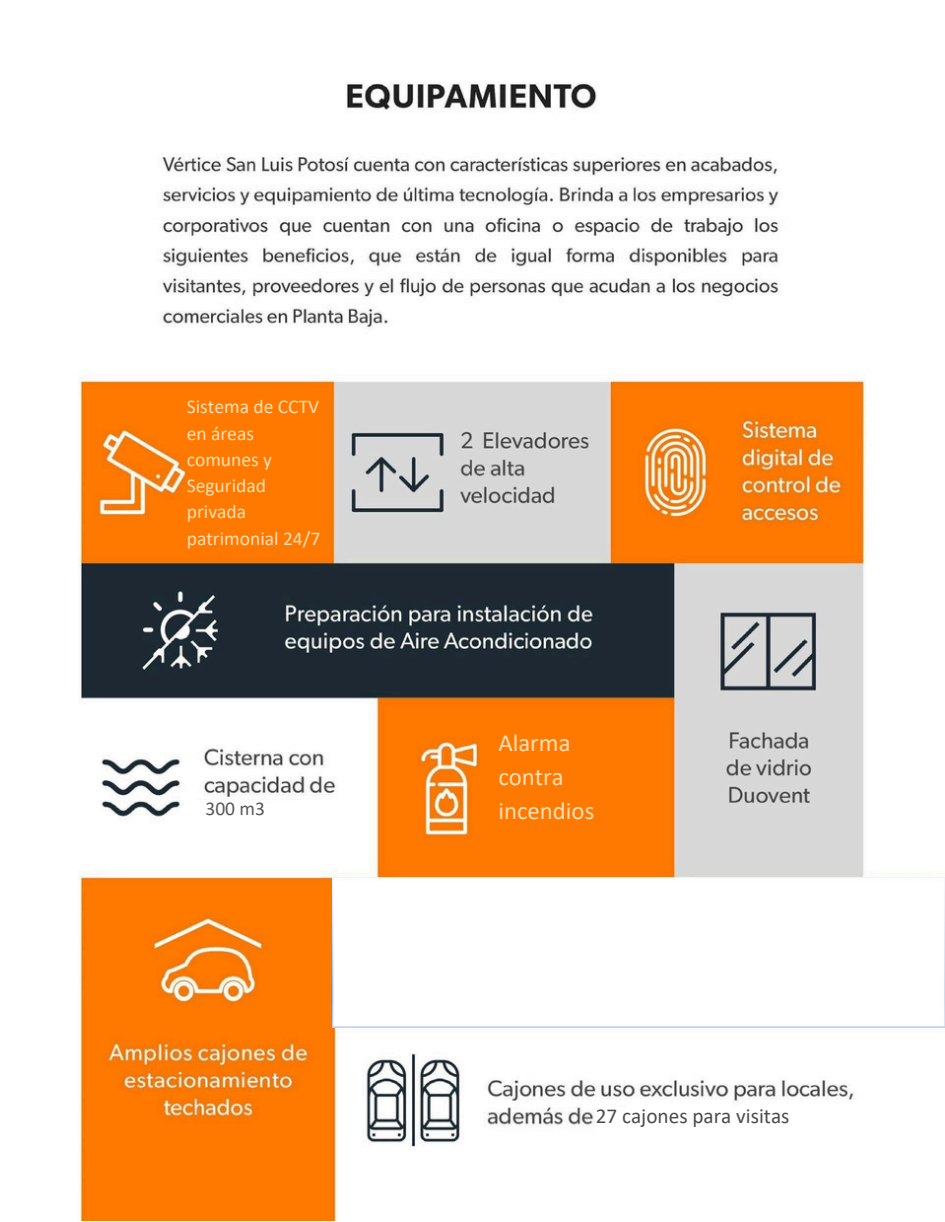
<style>
.page{position:relative;width:945px;height:1222px;background:#fff}
.page>*{position:absolute;margin:0;border:0;box-sizing:border-box;transform-origin:0 0}
.t1{font:24.85px/34.1px "Calibri";color:#ffe0b6}
.t2{font:21.35px "Calibri";color:#4b4b4b}
.t3{font:19.6px/26.2px "Calibri";color:#ffe0b6}
.t4{font:19.6px "Calibri";color:#585858}
</style>
<div class="page">
<img style="left:78px;top:83px;width:867px;height:1138px">
<img style="left:333px;top:877px;width:611px;height:150px">
<div style="left:191px;top:398px;width:133px;height:142px;background:#ff7900"></div>
<div style="left:498px;top:717px;width:155px;height:151px;background:#ff7800"></div>
<img style="left:196px;top:799px;width:104px;height:29px">
<div style="left:596px;top:1107px;width:349px;height:32px;background:#fff"></div>
<p class="t3" style="left:187px;top:395px;width:135px">Sistema de CCTV en áreas comunes y<br>Seguridad privada patrimonial 24/7</p>
<h1 class="t1" style="left:498px;top:728px;width:74px">Alarma contra</h1>
<p class="t4" style="left:205px;top:800px;width:61px">300 m3</p>
<h1 class="t1" style="left:498px;top:796px;width:97px">incendios</h1>
<p class="t2" style="left:596px;top:1107px;width:195px">27 cajones para visitas</p>
</div>
